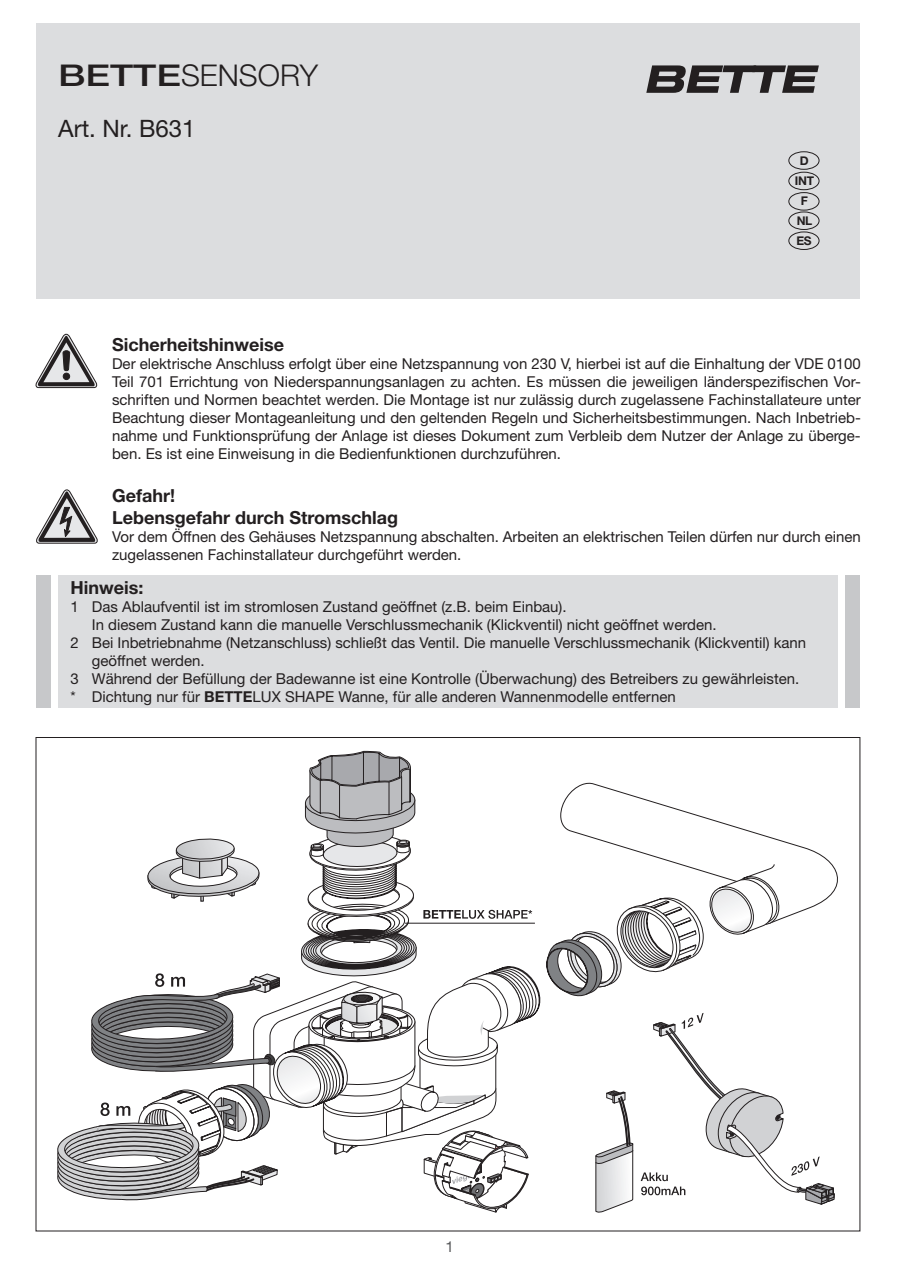
<style>
.page{position:relative;width:897px;height:1267px;background:#fff}
.page>*{position:absolute;margin:0;border:0;box-sizing:border-box;transform-origin:0 0}
.t1{font:300 30px "Helvetica Neue LT Pro";color:#231f20}
.t2{font:24px "Viega Helvetica Neue";color:#231f20}
.t3{font:700 18px/21.6px "Viega Helvetica Neue";color:#231f20}
.t4{font:15px/18px "Viega Helvetica Neue";color:#231f20;text-align:justify}
.t5{font:15px "Viega Helvetica Neue";color:#57585a}
.t6{font:700 12px/20.1px "Viega Helvetica Neue";letter-spacing:-.025em;color:#231f20;text-align:center}
.s1{font-family:"Viega Helvetica Neue";font-weight:500}
.s2{font-weight:700}
</style>
<div class="page">
<div style="left:37px;top:24px;width:823px;height:275px;background:#dcdddf"></div>
<svg style="left:57px;top:751px;width:781px;height:462px"></svg>
<div style="left:58px;top:575px;width:779px;height:132px;background:#dcdddf"></div>
<svg style="left:36px;top:489px;width:62px;height:54px"></svg>
<svg style="left:36px;top:333px;width:61px;height:55px"></svg>
<div style="left:36px;top:575px;width:15px;height:132px;background:#c7c8ca"></div>
<div style="left:845px;top:575px;width:15px;height:132px;background:#c7c8ca"></div>
<div style="left:788px;top:151px;width:31px;height:19px;border:1px solid #231f20;border-radius:50%"></div>
<div style="left:788px;top:172px;width:31px;height:18px;border:1px solid #231f20;border-radius:50%"></div>
<div style="left:788px;top:192px;width:31px;height:18px;border:1px solid #231f20;border-radius:50%"></div>
<div style="left:788px;top:211px;width:31px;height:19px;border:1px solid #231f20;border-radius:50%"></div>
<div style="left:788px;top:231px;width:31px;height:19px;border:1px solid #231f20;border-radius:50%"></div>
<svg style="left:646px;top:65px;width:172px;height:28px"></svg>
<h1 class="t1" style="left:58px;top:57px;width:261px"><span class="s1">BETTE</span>SENSORY</h1>
<h2 class="t2" style="left:58px;top:113px;width:139px">Art. Nr. B631</h2>
<p class="t6" style="left:794px;top:150px;width:21px">D<br>INT<br>F<br>NL<br>ES</p>
<p class="t3" style="left:112px;top:333px;width:173px">Sicherheitshinweise</p>
<p class="t4" style="left:112px;top:354px;width:750px">Der elektrische Anschluss erfolgt über eine Netzspannung von 230 V, hierbei ist auf die Einhaltung der VDE 0100<br>Teil 701 Errichtung von Niederspannungsanlagen zu achten. Es müssen die jeweiligen länderspezifischen Vor&shy;schriften und Normen beachtet werden. Die Montage ist nur zulässig durch zugelassene Fachinstallateure unter Beachtung dieser Montageanleitung und den geltenden Regeln und Sicherheitsbestimmungen. Nach Inbetrieb&shy;nahme und Funktionsprüfung der Anlage ist dieses Dokument zum Verbleib dem Nutzer der Anlage zu überge&shy;ben. Es ist eine Einweisung in die Bedienfunktionen durchzuführen.</p>
<p class="t3" style="left:112px;top:484px;width:288px">Gefahr!<br>Lebensgefahr durch Stromschlag</p>
<p class="t4" style="left:112px;top:527px;width:750px">Vor dem Öffnen des Gehäuses Netzspannung abschalten. Arbeiten an elektrischen Teilen dürfen nur durch einen zugelassenen Fachinstallateur durchgeführt werden.</p>
<p class="t3" style="left:71px;top:576px;width:74px">Hinweis:</p>
<p class="t4" style="left:71px;top:597px;width:497px">1 Das Ablaufventil ist im stromlosen Zustand geöffnet (z.B. beim Einbau).</p>
<p class="t4" style="left:92px;top:615px;width:626px">In diesem Zustand kann die manuelle Verschlussmechanik (Klickventil) nicht geöffnet werden.</p>
<p class="t4" style="left:71px;top:633px;width:737px">2 Bei Inbetriebnahme (Netzanschluss) schließt das Ventil. Die manuelle Verschlussmechanik (Klickventil) kann</p>
<p class="t4" style="left:92px;top:651px;width:114px">geöffnet werden.</p>
<p class="t4" style="left:71px;top:669px;width:730px">3 Während der Befüllung der Badewanne ist eine Kontrolle (Überwachung) des Betreibers zu gewährleisten.</p>
<p class="t4" style="left:71px;top:687px;width:606px">* Dichtung nur für <span class="s2">BETTE</span>LUX SHAPE Wanne, für alle anderen Wannenmodelle entfernen</p>
<p class="t5" style="left:445px;top:1236px;width:10px">1</p>
</div>
